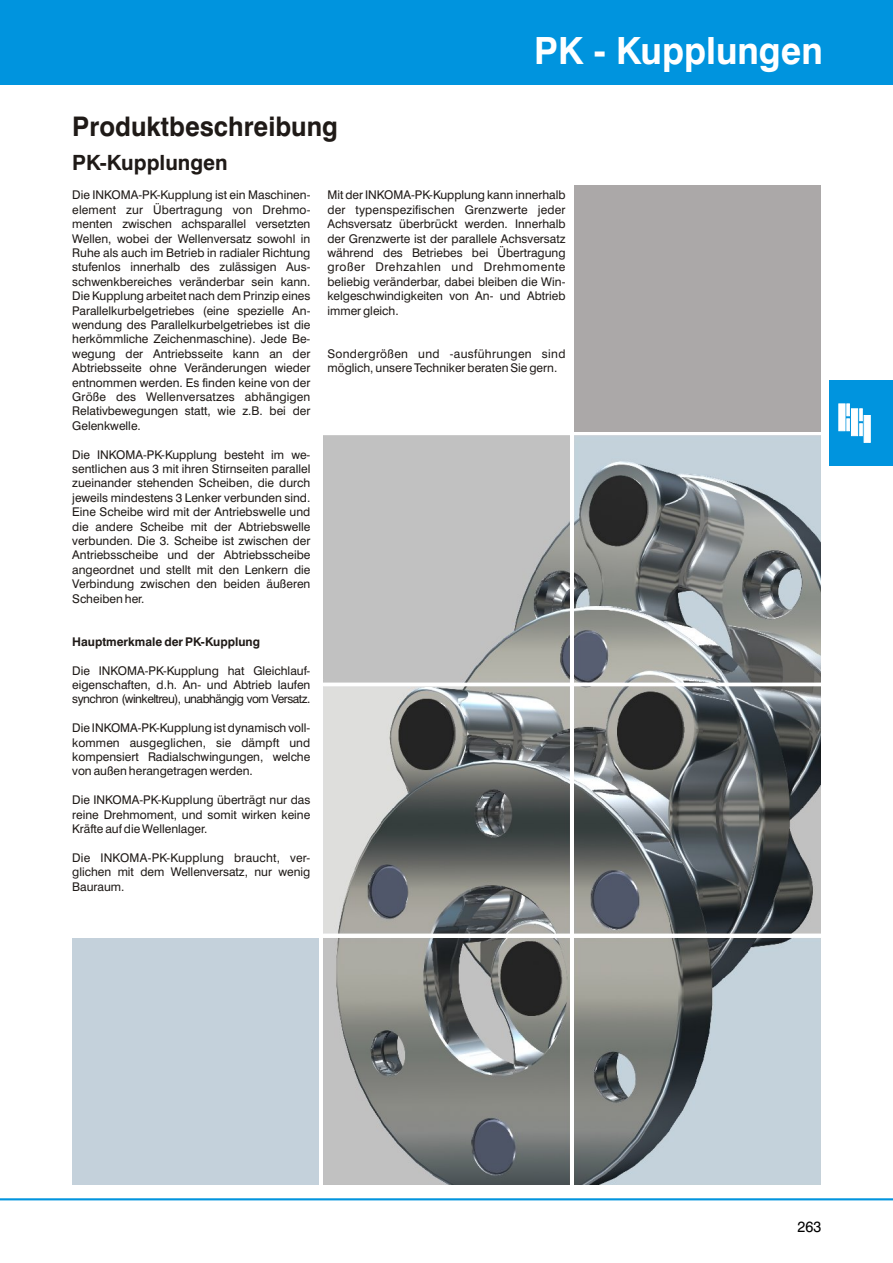
<style>
.page{position:relative;width:893px;height:1263px;background:#fff}
.page>*{position:absolute;margin:0;border:0;box-sizing:border-box;transform-origin:0 0}
.t1{font:700 37.5px "Swiss 721 BT";color:#fff;scale:.96 1}
.t2{font:700 27px "Swiss 721 BT";color:#1f1a17;scale:.96 1}
.t3{font:700 21px "Swiss 721 BT";color:#1f1a17}
.t4{font:15px "Swiss 721 BT";color:#000;scale:.96 1}
.t5{font:12px/14.4px "Swiss 721 BT";color:#1f1a17;text-align:justify}
.t6{font:700 12px "Swiss 721 BT";color:#1f1a17}
</style>
<div class="page">
<img style="left:323px;top:436px;width:247px;height:246px">
<div style="left:574px;top:185px;width:247px;height:247px;background:#aba8a8"></div>
<div style="left:72px;top:938px;width:247px;height:246px;background:#c4d1db"></div>
<div style="left:0;top:0;width:893px;height:85px;background:#0094de"></div>
<hr style="left:0;top:1198px;width:893px;height:2px;background:#0094de">
<img style="left:574px;top:687px;width:247px;height:246px">
<img style="left:323px;top:938px;width:247px;height:246px">
<img style="left:574px;top:436px;width:247px;height:246px">
<img style="left:574px;top:938px;width:247px;height:246px">
<img style="left:323px;top:687px;width:247px;height:246px">
<div style="left:829px;top:381px;width:64px;height:85px;background:#0094de"></div>
<svg style="left:838px;top:403px;width:33px;height:40px"></svg>
<h2 class="t2" style="left:72px;top:116px;width:278px">Produktbeschreibung</h2>
<h3 class="t3" style="left:72px;top:154px;width:157px">PK-Kupplungen</h3>
<h1 class="t1" style="left:534px;top:35px;width:302px">PK - Kupplungen</h1>
<p class="t5" style="left:72px;top:189px;width:240px">Die INKOMA-PK-Kupplung ist ein Maschinen&shy;element zur Übertragung von Drehmo&shy;menten zwischen achsparallel versetzten Wellen, wobei der Wellenversatz sowohl in Ruhe als auch im Betrieb in radialer Richtung stufenlos innerhalb des zulässigen Aus&shy;schwenkbereiches veränderbar sein kann.<br>Die Kupplung arbeitet nach dem Prinzip eines Parallelkurbelgetriebes (eine spezielle An&shy;wendung des Parallelkurbelgetriebes ist die herkömmliche Zeichenmaschine). Jede Be&shy;wegung der Antriebsseite kann an der Abtriebsseite ohne Veränderungen wieder entnommen werden. Es finden keine von der Größe des Wellenversatzes abhängigen Relativbewegungen statt, wie z.B. bei der Gelenkwelle.</p>
<p class="t5" style="left:72px;top:448px;width:240px">Die INKOMA-PK-Kupplung besteht im we&shy;sentlichen aus 3 mit ihren Stirnseiten parallel zueinander stehenden Scheiben, die durch jeweils mindestens 3 Lenker verbunden sind.<br>Eine Scheibe wird mit der Antriebswelle und die andere Scheibe mit der Abtriebswelle verbunden. Die 3. Scheibe ist zwischen der Antriebsscheibe und der Abtriebsscheibe angeordnet und stellt mit den Lenkern die Verbindung zwischen den beiden äußeren Scheiben her.</p>
<p class="t6" style="left:72px;top:637px;width:189px">Hauptmerkmale der PK-Kupplung</p>
<p class="t5" style="left:72px;top:664px;width:240px">Die INKOMA-PK-Kupplung hat Gleichlauf&shy;eigenschaften, d.h. An- und Abtrieb laufen synchron (winkeltreu), unabhängig vom Versatz.</p>
<p class="t5" style="left:72px;top:722px;width:240px">Die INKOMA-PK-Kupplung ist dynamisch voll&shy;kommen ausgeglichen, sie dämpft und kompensiert Radialschwingungen, welche von außen herangetragen werden.</p>
<p class="t5" style="left:72px;top:794px;width:240px">Die INKOMA-PK-Kupplung überträgt nur das reine Drehmoment, und somit wirken keine Kräfte auf die Wellenlager.</p>
<p class="t5" style="left:72px;top:851px;width:240px">Die INKOMA-PK-Kupplung braucht, ver&shy;glichen mit dem Wellenversatz, nur wenig Bauraum.</p>
<p class="t5" style="left:327px;top:189px;width:240px">Mit der INKOMA-PK-Kupplung kann innerhalb der typenspezifischen Grenzwerte jeder Achsversatz überbrückt werden. Innerhalb der Grenzwerte ist der parallele Achsversatz während des Betriebes bei Übertragung großer Drehzahlen und Drehmomente beliebig veränderbar, dabei bleiben die Win&shy;kelgeschwindigkeiten von An- und Abtrieb immer gleich.</p>
<p class="t5" style="left:327px;top:347px;width:240px">Sondergrößen und -ausführungen sind möglich, unsere Techniker beraten Sie gern.</p>
<p class="t4" style="left:798px;top:1221px;width:26px">263</p>
</div>
